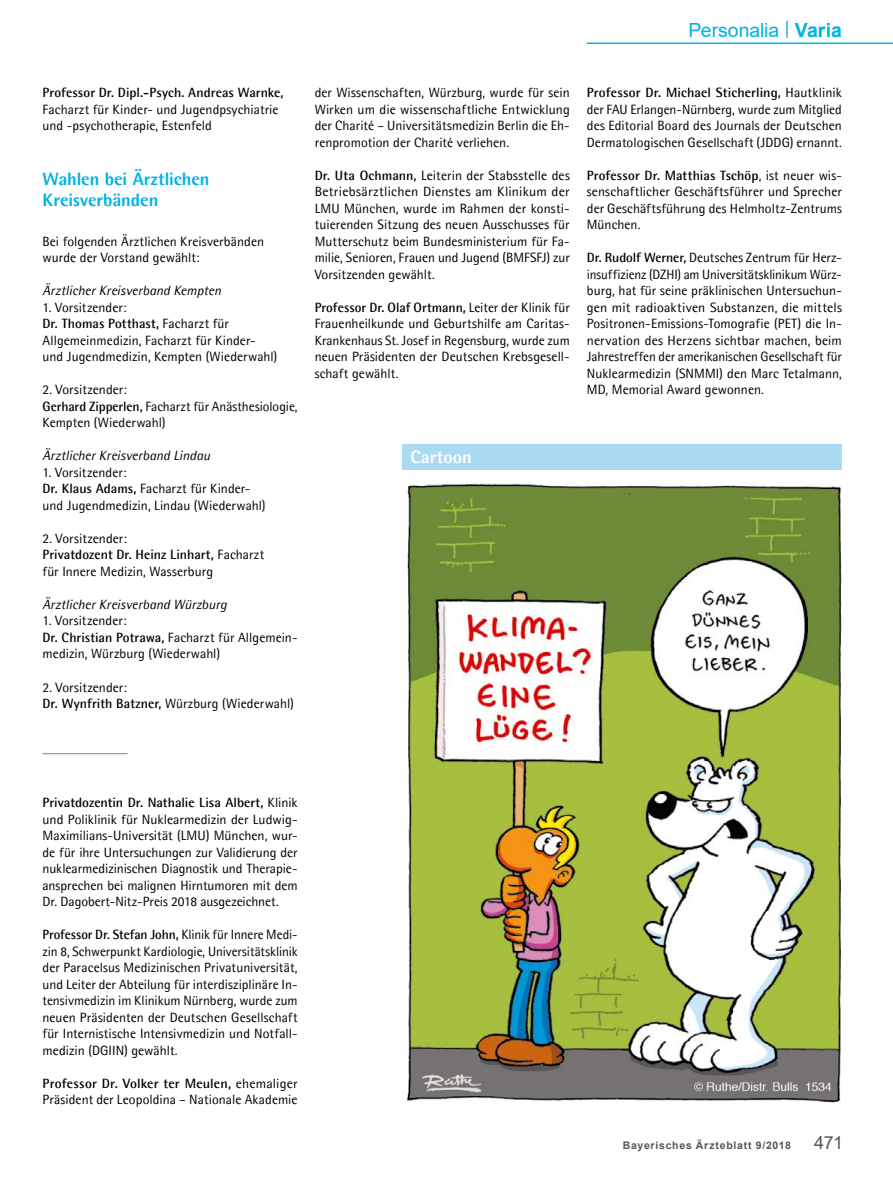
<style>
.page{position:relative;width:893px;height:1191px;background:#fff}
.page>*{position:absolute;margin:0;border:0;box-sizing:border-box;transform-origin:0 0}
.t1{font:19.5px "Arial";letter-spacing:-.005em;color:#00b2e4}
.t2{font:800 18px/21px "Agfa Rotis Semisans";letter-spacing:-.005em;color:#00b2e4}
.t3{font:800 18px "Agfa Rotis Semisans";color:#fff}
.t4{font:18px "Arial";color:#565655}
.t5{font:13.5px/16.5px "Agfa Rotis Semisans";letter-spacing:.005em;color:#000}
.t6{font:italic 13.5px "Agfa Rotis Semisans";letter-spacing:.005em;color:#000}
.t7{font:700 13.5px "Agfa Rotis Semisans";letter-spacing:.005em;color:#000}
.t8{font:700 10.5px "Arial";letter-spacing:.07em;color:#565655}
.s1{font-weight:700}
</style>
<div class="page">
<hr style="left:587px;top:43px;width:306px;height:1px;background:#00b2e4">
<hr style="left:43px;top:753px;width:85px;height:1px;background:#868585">
<img style="left:402px;top:483px;width:440px;height:620px">
<div style="left:402px;top:444px;width:440px;height:25px;background:#abdaf4"></div>
<h1 class="t1" style="left:688px;top:16px;width:155px">Personalia <sup>|</sup> <span class="s1">Varia</span></h1>
<p class="t7" style="left:43px;top:84px;width:242px">Professor Dr. Dipl.-Psych. Andreas Warnke,</p>
<p class="t5" style="left:43px;top:101px;width:238px">Facharzt für Kinder- und Jugendpsychiatrie und -psychotherapie, Estenfeld</p>
<h2 class="t2" style="left:43px;top:168px;width:169px">Wahlen bei Ärztlichen<br>Kreisverbänden</h2>
<p class="t5" style="left:43px;top:233px;width:223px">Bei folgenden Ärztlichen Kreisverbänden wurde der Vorstand gewählt:</p>
<p class="t6" style="left:43px;top:283px;width:180px">Ärztlicher Kreisverband Kempten</p>
<p class="t5" style="left:43px;top:299px;width:236px">1. Vorsitzender:<br><span class="s1">Dr. Thomas Potthast,</span> Facharzt für Allgemeinmedizin, Facharzt für Kinder&shy;und Jugendmedizin, Kempten (Wiederwahl)</p>
<p class="t5" style="left:43px;top:381px;width:257px">2. Vorsitzender:<br><span class="s1">Gerhard Zipperlen,</span> Facharzt für Anästhesiologie,<br>Kempten (Wiederwahl)</p>
<p class="t6" style="left:43px;top:448px;width:169px">Ärztlicher Kreisverband Lindau</p>
<p class="t5" style="left:43px;top:464px;width:225px">1. Vorsitzender:<br><span class="s1">Dr. Klaus Adams,</span> Facharzt für Kinder&shy;und Jugendmedizin, Lindau (Wiederwahl)</p>
<p class="t5" style="left:43px;top:530px;width:223px">2. Vorsitzender:<br><span class="s1">Privatdozent Dr. Heinz Linhart,</span> Facharzt für Innere Medizin, Wasserburg</p>
<p class="t6" style="left:43px;top:596px;width:186px">Ärztlicher Kreisverband Würzburg</p>
<p class="t5" style="left:43px;top:612px;width:257px">1. Vorsitzender:<br><span class="s1">Dr. Christian Potrawa,</span> Facharzt für Allgemein&shy;medizin, Würzburg (Wiederwahl)</p>
<p class="t5" style="left:43px;top:678px;width:253px">2. Vorsitzender:<br><span class="s1">Dr. Wynfrith Batzner,</span> Würzburg (Wiederwahl)</p>
<p class="t5" style="left:315px;top:84px;width:257px;text-align:justify">der Wissenschaften, Würzburg, wurde für sein Wirken um die wissenschaftliche Entwicklung der Charité – Universitätsmedizin Berlin die Eh&shy;renpromotion der Charité verliehen.</p>
<p class="t5" style="left:315px;top:167px;width:257px;text-align:justify"><span class="s1">Dr. Uta Ochmann,</span> Leiterin der Stabsstelle des Betriebsärztlichen Dienstes am Klinikum der LMU München, wurde im Rahmen der konsti&shy;tuierenden Sitzung des neuen Ausschusses für Mutterschutz beim Bundesministerium für Fa&shy;milie, Senioren, Frauen und Jugend (BMFSFJ) zur Vorsitzenden gewählt.</p>
<p class="t5" style="left:315px;top:299px;width:257px;text-align:justify"><span class="s1">Professor Dr. Olaf Ortmann,</span> Leiter der Klinik für Frauenheilkunde und Geburtshilfe am Caritas-Krankenhaus St. Josef in Regensburg, wurde zum neuen Präsidenten der Deutschen Krebsgesell&shy;schaft gewählt.</p>
<p class="t5" style="left:587px;top:84px;width:257px;text-align:justify"><span class="s1">Professor Dr. Michael Sticherling,</span> Hautklinik der FAU Erlangen-Nürnberg, wurde zum Mitglied des Editorial Board des Journals der Deutschen Dermatologischen Gesellschaft (JDDG) ernannt.</p>
<p class="t5" style="left:587px;top:167px;width:257px;text-align:justify"><span class="s1">Professor Dr. Matthias Tschöp</span>, ist neuer wis&shy;senschaftlicher Geschäftsführer und Sprecher der Geschäftsführung des Helmholtz-Zentrums München.</p>
<p class="t5" style="left:587px;top:249px;width:257px;text-align:justify"><span class="s1">Dr. Rudolf Werner,</span> Deutsches Zentrum für Herz&shy;insuffizienz (DZHI) am Universitätsklinikum Würz&shy;burg, hat für seine präklinischen Untersuchun&shy;gen mit radioaktiven Substanzen, die mittels Positronen-Emissions-Tomografie (PET) die In&shy;nervation des Herzens sichtbar machen, beim Jahrestreffen der amerikanischen Gesellschaft für Nuklearmedizin (SNMMI) den Marc Tetalmann, MD, Memorial Award gewonnen.</p>
<h2 class="t3" style="left:411px;top:445px;width:63px">Cartoon</h2>
<p class="t5" style="left:43px;top:794px;width:257px;text-align:justify"><span class="s1">Privatdozentin Dr. Nathalie Lisa Albert,</span> Klinik und Poliklinik für Nuklearmedizin der Ludwig-Maximilians-Universität (LMU) München, wur&shy;de für ihre Untersuchungen zur Validierung der nuklearmedizinischen Diagnostik und Therapie&shy;ansprechen bei malignen Hirntumoren mit dem Dr. Dagobert-Nitz-Preis 2018 ausgezeichnet.</p>
<p class="t5" style="left:43px;top:926px;width:257px;text-align:justify"><span class="s1">Professor Dr. Stefan John,</span> Klinik für Innere Medi&shy;zin 8, Schwerpunkt Kardiologie, Universitätsklinik der Paracelsus Medizinischen Privatuniversität, und Leiter der Abteilung für interdisziplinäre In&shy;tensivmedizin im Klinikum Nürnberg, wurde zum neuen Präsidenten der Deutschen Gesellschaft für Internistische Intensivmedizin und Notfall&shy;medizin (DGIIN) gewählt.</p>
<p class="t5" style="left:43px;top:1074px;width:257px"><span class="s1">Professor Dr. Volker ter Meulen,</span> ehemaliger<br>Präsident der Leopoldina – Nationale Akademie</p>
<p class="t8" style="left:623px;top:1137px;width:170px">Bayerisches Ärzteblatt 9/2018</p>
<h2 class="t4" style="left:814px;top:1130px;width:30px">471</h2>
</div>
